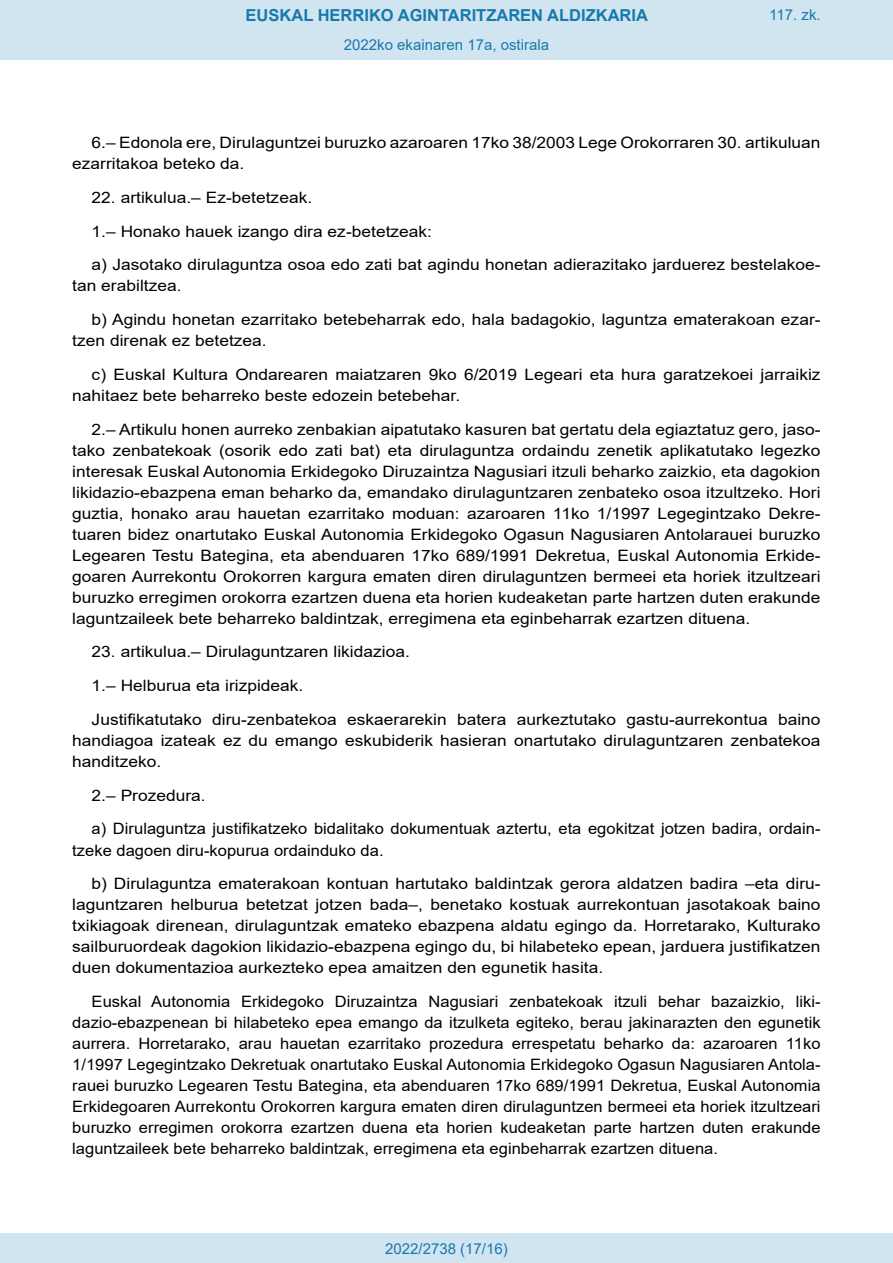
<style>
.page{position:relative;width:893px;height:1263px;background:#fff}
.page>*{position:absolute;margin:0;border:0;box-sizing:border-box;transform-origin:0 0}
.t1{font:700 16.5px "Arial";color:#1879ad}
.BOPVDetalle{font:15.6px/21px "Arial";color:#000;scale:1.11 1}
.BOPVDetalle-2{font:15.6px/21px "Arial";color:#000;scale:1.05 1}
.Paginacion_Centro{font:15px "Arial";color:#1879ad}
</style>
<div class="page">
<div style="left:0;top:0;width:893px;height:60px;background:#d0e5f0"></div>
<div style="left:0;top:1233px;width:893px;height:30px;background:#d0e5f0"></div>
<p class="t1" style="left:246px;top:3px;width:404px">EUSKAL HERRIKO AGINTARITZAREN ALDIZKARIA</p>
<p class="Paginacion_Centro" style="left:344px;top:35px;width:207px">2022ko ekainaren 17a, ostirala</p>
<p class="Paginacion_Centro" style="left:769px;top:5px;width:53px">117. zk.</p>
<p class="BOPVDetalle" style="left:72px;top:132px;width:676px;text-indent:19px">6.– Edonola ere, Dirulaguntzei buruzko azaroaren 17ko 38/2003 Lege Orokorraren 30. artikuluan ezarritakoa beteko da.</p>
<p class="BOPVDetalle" style="left:92px;top:187px;width:200px">22. artikulua.– Ez-betetzeak.</p>
<p class="BOPVDetalle" style="left:92px;top:221px;width:308px">1.– Honako hauek izango dira ez-betetzeak:</p>
<p class="BOPVDetalle" style="left:72px;top:254px;width:676px;text-indent:19px">a) Jasotako dirulaguntza osoa edo zati bat agindu honetan adierazitako jarduerez bestelakoe&shy;tan erabiltzea.</p>
<p class="BOPVDetalle" style="left:72px;top:309px;width:676px;text-indent:19px">b) Agindu honetan ezarritako betebeharrak edo, hala badagokio, laguntza ematerakoan ezar&shy;tzen direnak ez betetzea.</p>
<p class="BOPVDetalle" style="left:72px;top:364px;width:676px;text-indent:19px">c) Euskal Kultura Ondarearen maiatzaren 9ko 6/2019 Legeari eta hura garatzekoei jarraikiz nahitaez bete beharreko beste edozein betebehar.</p>
<p class="BOPVDetalle" style="left:72px;top:419px;width:676px;text-align:justify;text-indent:19px">2.– Artikulu honen aurreko zenbakian aipatutako kasuren bat gertatu dela egiaztatuz gero, jaso&shy;tako zenbatekoak (osorik edo zati bat) eta dirulaguntza ordaindu zenetik aplikatutako legezko interesak Euskal Autonomia Erkidegoko Diruzaintza Nagusiari itzuli beharko zaizkio, eta dagokion likidazio-ebazpena eman beharko da, emandako dirulaguntzaren zenbateko osoa itzultzeko. Hori guztia, honako arau hauetan ezarritako moduan: azaroaren 11ko 1/1997 Legegintzako Dekre&shy;tuaren bidez onartutako Euskal Autonomia Erkidegoko Ogasun Nagusiaren Antolarauei buruzko Legearen Testu Bategina, eta abenduaren 17ko 689/1991 Dekretua, Euskal Autonomia Erkide&shy;goaren Aurrekontu Orokorren kargura ematen diren dirulaguntzen bermeei eta horiek itzultzeari buruzko erregimen orokorra ezartzen duena eta horien kudeaketan parte hartzen duten erakunde laguntzaileek bete beharreko baldintzak, erregimena eta eginbeharrak ezartzen dituena.</p>
<p class="BOPVDetalle" style="left:92px;top:641px;width:288px">23. artikulua.– Dirulaguntzaren likidazioa.</p>
<p class="BOPVDetalle" style="left:92px;top:675px;width:192px">1.– Helburua eta irizpideak.</p>
<p class="BOPVDetalle" style="left:72px;top:709px;width:676px;text-align:justify;text-indent:19px">Justifikatutako diru-zenbatekoa eskaerarekin batera aurkeztutako gastu-aurrekontua baino handiagoa izateak ez du emango eskubiderik hasieran onartutako dirulaguntzaren zenbatekoa handitzeko.</p>
<p class="BOPVDetalle" style="left:92px;top:785px;width:104px">2.– Prozedura.</p>
<p class="BOPVDetalle-2" style="left:72px;top:818px;width:714px;text-indent:19px">a) Dirulaguntza justifikatzeko bidalitako dokumentuak aztertu, eta egokitzat jotzen badira, ordain&shy;tzeke dagoen diru-kopurua ordainduko da.</p>
<p class="BOPVDetalle" style="left:72px;top:873px;width:676px;text-align:justify;text-indent:19px">b) Dirulaguntza ematerakoan kontuan hartutako baldintzak gerora aldatzen badira –eta diru&shy;laguntzaren helburua betetzat jotzen bada–, benetako kostuak aurrekontuan jasotakoak baino txikiagoak direnean, dirulaguntzak emateko ebazpena aldatu egingo da. Horretarako, Kulturako sailburuordeak dagokion likidazio-ebazpena egingo du, bi hilabeteko epean, jarduera justifikatzen duen dokumentazioa aurkezteko epea amaitzen den egunetik hasita.</p>
<p class="BOPVDetalle-2" style="left:72px;top:991px;width:714px;text-align:justify;text-indent:19px">Euskal Autonomia Erkidegoko Diruzaintza Nagusiari zenbatekoak itzuli behar bazaizkio, liki&shy;dazio-ebazpenean bi hilabeteko epea emango da itzulketa egiteko, berau jakinarazten den egunetik aurrera. Horretarako, arau hauetan ezarritako prozedura errespetatu beharko da: azaroaren 11ko 1/1997 Legegintzako Dekretuak onartutako Euskal Autonomia Erkidegoko Ogasun Nagusiaren Antola&shy;rauei buruzko Legearen Testu Bategina, eta abenduaren 17ko 689/1991 Dekretua, Euskal Autonomia Erkidegoaren Aurrekontu Orokorren kargura ematen diren dirulaguntzen bermeei eta horiek itzultzeari buruzko erregimen orokorra ezartzen duena eta horien kudeaketan parte hartzen duten erakunde laguntzaileek bete beharreko baldintzak, erregimena eta eginbeharrak ezartzen dituena.</p>
<p class="Paginacion_Centro" style="left:385px;top:1238px;width:124px">2022/2738 (17/16)</p>
</div>
